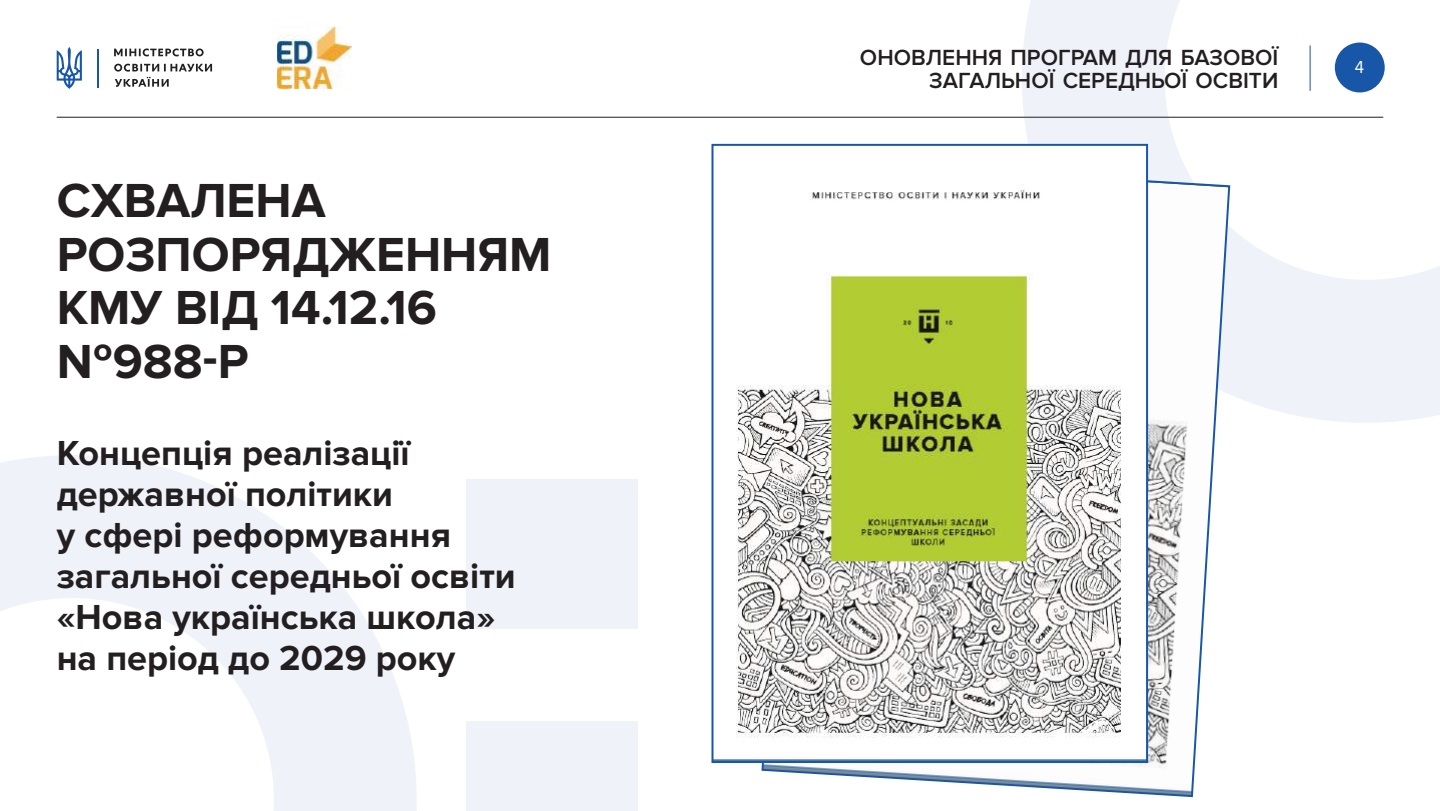
<style>
.page{position:relative;width:1440px;height:811px;background:#fff}
.page>*{position:absolute;margin:0;border:0;box-sizing:border-box;transform-origin:0 0}
.t1{font:700 49.6px/53.4px "Proxima Nova";color:#231f20}
.t2{font:700 36px/40.8px "Proxima Nova";color:#231f20}
.t3{font:600 22.6px/22.6px "Proxima Nova";color:#231f20;text-align:right}
.t4{font:18px "Proxima Nova";color:#fff;scale:.93 1}
</style>
<div class="page">
<svg style="left:0;top:455px;width:417px;height:355px"></svg>
<svg style="left:1022px;top:0;width:418px;height:422px"></svg>
<svg style="left:114px;top:48px;width:98px;height:39px"></svg>
<svg style="left:57px;top:47px;width:25px;height:42px"></svg>
<hr style="left:98px;top:49px;width:1px;height:38px;background:#1857a7">
<div style="left:466px;top:720px;width:172px;height:90px;background:#f0f2f9"></div>
<div style="left:466px;top:479px;width:172px;height:149px;background:#f0f2f9"></div>
<div style="left:1335px;top:42px;width:50px;height:50px;background:#1857a7;border-radius:50%"></div>
<hr style="left:57px;top:117px;width:1326px;height:1px;background:#231f20">
<hr style="left:1310px;top:45px;width:1px;height:46px;background:#1857a7">
<img style="left:278px;top:27px;width:74px;height:62px">
<svg style="left:760px;top:158px;width:471px;height:639px"></svg>
<img style="left:736px;top:147px;width:409px;height:612px">
<div style="left:711px;top:144px;width:437px;height:618px;border:2px solid #1857a7"></div>
<h1 class="t1" style="left:57px;top:175px;width:496px">СХВАЛЕНА<br>РОЗПОРЯДЖЕННЯМ<br>КМУ ВІД 14.12.16 №988-Р</h1>
<p class="t2" style="left:57px;top:433px;width:461px">Концепція реалізації державної політики<br>у сфері реформування загальної середньої освіти «Нова українська школа» на період до 2029 року</p>
<p class="t3" style="left:860px;top:47px;width:420px">ОНОВЛЕННЯ ПРОГРАМ ДЛЯ БАЗОВОЇ<br>ЗАГАЛЬНОЇ СЕРЕДНЬОЇ ОСВІТИ</p>
<p class="t4" style="left:1355px;top:56px;width:12px">4</p>
</div>
